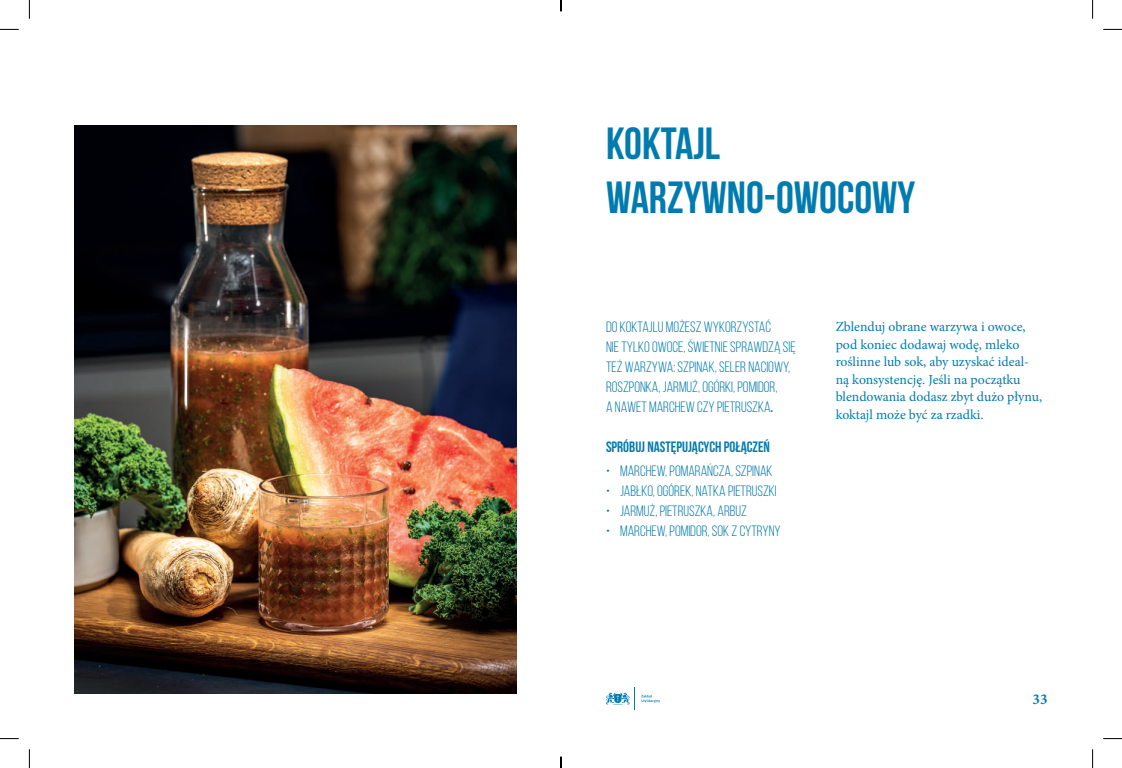
<style>
.page{position:relative;width:1122px;height:768px;background:#fff}
.page>*{position:absolute;margin:0;border:0;box-sizing:border-box;transform-origin:0 0}
.t1{font:700 45px/54px "Bebas Neue";color:#007bb0}
.t2{font:15px/20px "Bebas Neue";color:#007bb0}
.t3{font:15px "Bebas Neue";color:#007bb0}
.t4{font:700 15px "Minion Pro";color:#007bb0}
.t5{font:13.75px/17.5px "Minion Pro";color:#007bb0}
.s1{font-style:inherit}
</style>
<div class="page">
<svg style="left:606px;top:687px;width:54px;height:22px"></svg>
<img style="left:74px;top:125px;width:443px;height:568px">
<svg style="left:0;top:29px;width:19px;height:1px"></svg>
<svg style="left:1103px;top:29px;width:19px;height:1px"></svg>
<svg style="left:0;top:738px;width:19px;height:1px"></svg>
<svg style="left:1103px;top:738px;width:19px;height:1px"></svg>
<svg style="left:29px;top:0;width:1px;height:19px"></svg>
<svg style="left:29px;top:749px;width:1px;height:18px"></svg>
<svg style="left:1092px;top:0;width:1px;height:19px"></svg>
<svg style="left:1092px;top:749px;width:1px;height:18px"></svg>
<svg style="left:560px;top:0;width:2px;height:11px"></svg>
<svg style="left:560px;top:756px;width:2px;height:11px"></svg>
<h1 class="t1" style="left:606px;top:116px;width:311px">KOKTAJL<br>WARZYWNO-OWOCOWY</h1>
<p class="t2" style="left:606px;top:317px;width:191px">DO KOKTAJLU MOŻESZ WYKORZYSTAĆ<br>NIE TYLKO OWOCE, ŚWIETNIE SPRAWDZĄ SIĘ TEŻ WARZYWA: SZPINAK, SELER NACIOWY, ROSZPONKA, JARMUŻ, OGÓRKI, POMIDOR,<br>A NAWET MARCHEW CZY PIETRUSZKA<span class="s1">.</span></p>
<p class="t3" style="left:606px;top:439px;width:166px">SPRÓBUJ NASTĘPUJĄCYCH POŁĄCZEŃ</p>
<p class="t2" style="left:606px;top:460px;width:168px">• MARCHEW, POMARAŃCZA, SZPINAK</p>
<p class="t2" style="left:606px;top:480px;width:172px">• JABŁKO, OGÓREK, NATKA PIETRUSZKI</p>
<p class="t2" style="left:606px;top:500px;width:142px">• JARMUŻ, PIETRUSZKA, ARBUZ</p>
<p class="t2" style="left:606px;top:520px;width:176px">• MARCHEW, POMIDOR, SOK Z CYTRYNY</p>
<p class="t5" style="left:835px;top:318px;width:208px">Zblenduj obrane warzywa i owoce, pod koniec dodawaj wodę, mleko roślinne lub sok, aby uzyskać ideal&shy;ną konsystencję. Jeśli na początku blendowania dodasz zbyt dużo płynu, koktajl może być za rzadki.</p>
<p class="t4" style="left:1032px;top:689px;width:16px">33</p>
</div>
